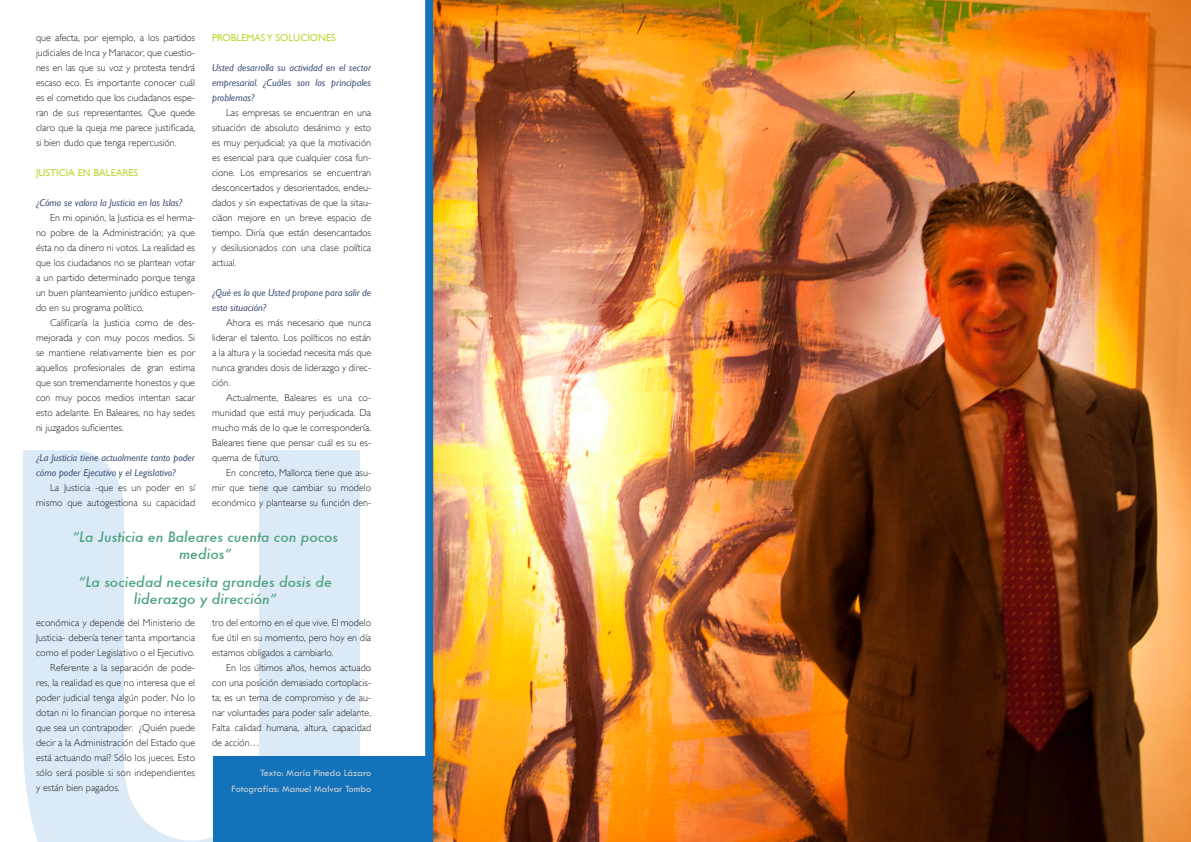
<style>
.page{position:relative;width:1191px;height:842px;background:#fff}
.page>*{position:absolute;margin:0;border:0;box-sizing:border-box;transform-origin:0 0}
.sumarios_-_Copia{font:italic 500 14px/16.8px "Futura";color:#4da37f;text-align:center}
.PARRAFO_JUSTIFICADO{font:300 10px/15px "Gill Sans";color:#231f20;text-align:justify}
.pregunta{font:italic 10px/15px "Gill Sans";color:#44577c}
.Maria_y_manuel{font:10px "Tw Cen";color:#d1d3d4}
.secciones{font:10px "Gill Sans";color:#c0d72f}
</style>
<div class="page">
<svg style="left:23px;top:450px;width:337px;height:392px"></svg>
<img style="left:433px;top:0;width:758px;height:842px">
<div style="left:425px;top:0;width:8px;height:842px;background:#1272ba"></div>
<div style="left:213px;top:756px;width:212px;height:86px;background:#1272ba"></div>
<p class="PARRAFO_JUSTIFICADO" style="left:36px;top:30px;width:161px">que afecta, por ejemplo, a los partidos judiciales de Inca y Manacor, que cuestio&shy;nes en las que su voz y protesta tendrá escaso eco. Es importante conocer cuál es el cometido que los ciudadanos espe&shy;ran de sus representantes. Que quede claro que la queja me parece justificada, si bien dudo que tenga repercusión.</p>
<p class="secciones" style="left:36px;top:167px;width:103px">JUSTICIA EN BALEARES</p>
<p class="pregunta" style="left:36px;top:195px;width:148px">¿Cómo se valora la Justicia en las Islas?</p>
<p class="PARRAFO_JUSTIFICADO" style="left:36px;top:210px;width:161px;text-indent:14px">En mi opinión, la Justicia es el herma&shy;no pobre de la Administración; ya que ésta no da dinero ni votos. La realidad es que los ciudadanos no se plantean votar a un partido determinado porque tenga un buen planteamiento jurídico estupen&shy;do en su programa político.</p>
<p class="PARRAFO_JUSTIFICADO" style="left:36px;top:315px;width:161px;text-indent:14px">Calificaría la Justicia como de des&shy;mejorada y con muy pocos medios. Si se mantiene relativamente bien es por aquellos profesionales de gran estima que son tremendamente honestos y que con muy pocos medios intentan sacar esto adelante. En Baleares, no hay sedes ni juzgados suficientes.</p>
<p class="pregunta" style="left:36px;top:450px;width:161px">¿La Justicia tiene actualmente tanto poder cómo poder Ejecutivo y el Legislativo?</p>
<p class="PARRAFO_JUSTIFICADO" style="left:36px;top:480px;width:161px;text-align:right">La Justicia -que es un poder en sí mismo que autogestiona su capacidad</p>
<p class="secciones" style="left:212px;top:32px;width:125px">PROBLEMAS Y SOLUCIONES</p>
<p class="pregunta" style="left:212px;top:60px;width:161px;text-align:justify">Usted desarrolla su actividad en el sector empresarial. ¿Cuáles son los principales problemas?</p>
<p class="PARRAFO_JUSTIFICADO" style="left:212px;top:105px;width:161px;text-indent:14px">Las empresas se encuentran en una situación de absoluto desánimo y esto es muy perjudicial; ya que la motivación es esencial para que cualquier cosa fun&shy;cione. Los empresarios se encuentran desconcertados y desorientados, endeu&shy;dados y sin expectativas de que la sitau&shy;ciäon mejore en un breve espacio de tiempo. Diría que están desencantados y desilusionados con una clase política actual.</p>
<p class="pregunta" style="left:212px;top:285px;width:160px">¿Qué es lo que Usted propone para salir de esta situación?</p>
<p class="PARRAFO_JUSTIFICADO" style="left:212px;top:315px;width:161px;text-indent:14px">Ahora es más necesario que nunca liderar el talento. Los políticos no están a la altura y la sociedad necesita más que nunca grandes dosis de liderazgo y direc&shy;ción.</p>
<p class="PARRAFO_JUSTIFICADO" style="left:212px;top:390px;width:161px;text-indent:14px">Actualmente, Baleares es una co&shy;munidad que está muy perjudicada. Da mucho más de lo que le correspondería.<br>Baleares tiene que pensar cuál es su es&shy;quema de futuro.</p>
<p class="PARRAFO_JUSTIFICADO" style="left:212px;top:465px;width:161px;text-indent:14px">En concreto, Mallorca tiene que asu&shy;mir que tiene que cambiar su modelo económico y plantearse su función den-</p>
<p class="sumarios_-_Copia" style="left:72px;top:528px;width:267px">“La Justicia en Baleares cuenta con pocos medios”</p>
<p class="sumarios_-_Copia" style="left:79px;top:573px;width:255px">“La sociedad necesita grandes dosis de liderazgo y dirección”</p>
<p class="PARRAFO_JUSTIFICADO" style="left:36px;top:615px;width:161px">económica y depende del Ministerio de Justicia- debería tener tanta importancia como el poder Legislativo o el Ejecutivo.</p>
<p class="PARRAFO_JUSTIFICADO" style="left:36px;top:660px;width:161px;text-indent:14px">Referente a la separación de pode&shy;res, la realidad es que no interesa que el poder judicial tenga algún poder. No lo dotan ni lo financian porque no interesa que sea un contrapoder. ¿Quién puede decir a la Administración del Estado que está actuando mal? Sólo los jueces. Esto sólo será posible si son independientes y están bien pagados.</p>
<p class="PARRAFO_JUSTIFICADO" style="left:212px;top:615px;width:161px">tro del entorno en el que vive. El modelo fue útil en su momento, pero hoy en día estamos obligados a cambiarlo.</p>
<p class="PARRAFO_JUSTIFICADO" style="left:212px;top:660px;width:161px;text-indent:14px">En los últimos años, hemos actuado con una posición demasiado cortoplacis&shy;ta; es un tema de compromiso y de au&shy;nar voluntades para poder salir adelante.<br>Falta calidad humana, altura, capacidad de acción…</p>
<p class="Maria_y_manuel" style="left:260px;top:767px;width:112px">Texto: María Pineda Lázaro</p>
<p class="Maria_y_manuel" style="left:231px;top:783px;width:141px">Fotografías: Manuel Malvar Tombo</p>
</div>
